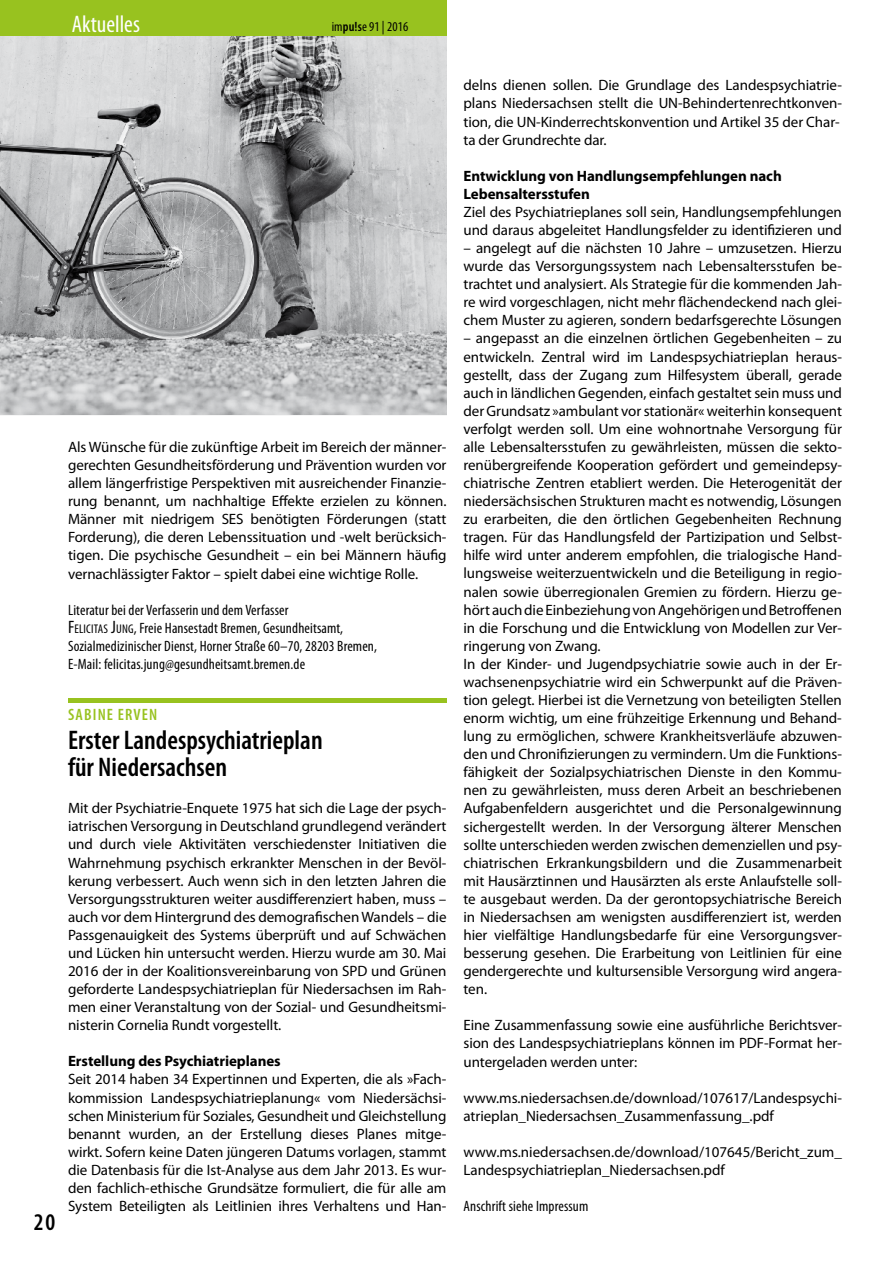
<style>
.page{position:relative;width:893px;height:1263px;background:#fff}
.page>*{position:absolute;margin:0;border:0;box-sizing:border-box;transform-origin:0 0}
.t1{font:600 condensed 27px/27.2px "Myriad Pro";color:#000}
.t2{font:condensed 24px "Myriad Pro";color:#fff}
.t3{font:600 condensed 24px "Myriad Pro";color:#000}
.t4{font:600 condensed 16.5px "Myriad Pro";letter-spacing:.07em;color:#98c21f}
.t5{font:15px/18.1px "Myriad Pro";letter-spacing:-.005em;color:#000;text-align:justify}
.t6{font:condensed 15px/18px "Myriad Pro";letter-spacing:.01em;color:#000}
.t7{font:700 15px/18px "Myriad Pro";letter-spacing:-.005em;color:#000}
.t8{font:condensed 13.5px "Myriad Pro";letter-spacing:.01em;color:#000}
.s1{font-weight:600}
.s2{font-size:18px}
.s3{font-size:12.6px}
</style>
<div class="page">
<div style="left:0;top:0;width:446px;height:36px;background:#98c21f"></div>
<img style="left:0;top:36px;width:446px;height:379px">
<div style="left:68px;top:698px;width:378px;height:5px;background:#98c21f"></div>
<h2 class="t2" style="left:72px;top:11px;width:70px">Aktuelles</h2>
<p class="t8" style="left:332px;top:20px;width:78px">im<span class="s1">pu!s</span>e 91 | 2016</p>
<p class="t5" style="left:68px;top:438px;width:380px">Als Wünsche für die zukünftige Arbeit im Bereich der männer&shy;gerechten Gesundheitsförderung und Prävention wurden vor allem längerfristige Perspektiven mit ausreichender Finanzie&shy;rung benannt, um nachhaltige Effekte erzielen zu können.<br>Männer mit niedrigem SES benötigten Förderungen (statt Forderung), die deren Lebenssituation und -welt berücksich&shy;tigen. Die psychische Gesundheit – ein bei Männern häufig vernachlässigter Faktor – spielt dabei eine wichtige Rolle.</p>
<p class="t6" style="left:68px;top:601px;width:311px">Literatur bei der Verfasserin und dem Verfasser<br><span class="s2">F</span><span class="s3">ELICITAS</span> <span class="s2">J</span><span class="s3">UNG</span>, Freie Hansestadt Bremen, Gesundheitsamt, Sozialmedizinischer Dienst, Horner Straße 60–70, 28203 Bremen, E-Mail: felicitas.jung@gesundheitsamt.bremen.de</p>
<h2 class="t3" style="left:34px;top:1209px;width:23px">20</h2>
<p class="t4" style="left:68px;top:706px;width:91px">Sabine Erven</p>
<h1 class="t1" style="left:68px;top:727px;width:256px">Erster Landespsychiatrieplan für Niedersachsen</h1>
<p class="t5" style="left:68px;top:799px;width:380px">Mit der Psychiatrie-Enquete 1975 hat sich die Lage der psych&shy;iatrischen Versorgung in Deutschland grundlegend verändert und durch viele Aktivitäten verschiedenster Initiativen die Wahrnehmung psychisch erkrankter Menschen in der Bevöl&shy;kerung verbessert. Auch wenn sich in den letzten Jahren die Versorgungsstrukturen weiter ausdifferenziert haben, muss – auch vor dem Hintergrund des demografischen Wandels – die Passgenauigkeit des Systems überprüft und auf Schwächen und Lücken hin untersucht werden. Hierzu wurde am 30. Mai 2016 der in der Koalitionsvereinbarung von SPD und Grünen geforderte Landespsychiatrieplan für Niedersachsen im Rah&shy;men einer Veranstaltung von der Sozial- und Gesundheitsmi&shy;nisterin Cornelia Rundt vorgestellt.</p>
<p class="t7" style="left:68px;top:1052px;width:214px">Erstellung des Psychiatrieplanes</p>
<p class="t5" style="left:68px;top:1070px;width:380px">Seit 2014 haben 34 Expertinnen und Experten, die als »Fach&shy;kommission Landespsychiatrieplanung« vom Niedersächsi&shy;schen Ministerium für Soziales, Gesundheit und Gleichstellung benannt wurden, an der Erstellung dieses Planes mitge&shy;wirkt. Sofern keine Daten jüngeren Datums vorlagen, stammt die Datenbasis für die Ist-Analyse aus dem Jahr 2013. Es wur&shy;den fachlich-ethische Grundsätze formuliert, die für alle am System Beteiligten als Leitlinien ihres Verhaltens und Han-</p>
<p class="t5" style="left:463px;top:77px;width:380px;text-align:left">delns dienen sollen. Die Grundlage des Landespsychiatrie&shy;plans Niedersachsen stellt die UN-Behindertenrechtkonven&shy;tion, die UN-Kinderrechtskonvention und Artikel 35 der Char&shy;ta der Grundrechte dar.</p>
<p class="t7" style="left:463px;top:167px;width:320px">Entwicklung von Handlungsempfehlungen nach<br>Lebensaltersstufen</p>
<p class="t5" style="left:463px;top:203px;width:380px">Ziel des Psychiatrieplanes soll sein, Handlungsempfehlungen und daraus abgeleitet Handlungsfelder zu identifizieren und</p>
<p class="t5" style="left:463px;top:239px;width:380px">– angelegt auf die nächsten 10 Jahre – umzusetzen. Hierzu wurde das Versorgungssystem nach Lebensaltersstufen be&shy;trachtet und analysiert. Als Strategie für die kommenden Jah&shy;re wird vorgeschlagen, nicht mehr flächendeckend nach glei&shy;chem Muster zu agieren, sondern bedarfsgerechte Lösungen</p>
<p class="t5" style="left:463px;top:330px;width:380px;text-align:left">– angepasst an die einzelnen örtlichen Gegebenheiten – zu entwickeln. Zentral wird im Landespsychiatrieplan heraus&shy;gestellt, dass der Zugang zum Hilfesystem überall, gerade auch in ländlichen Gegenden, einfach gestaltet sein muss und der Grundsatz »ambulant vor stationär« weiterhin konsequent verfolgt werden soll. Um eine wohnortnahe Versorgung für alle Lebensaltersstufen zu gewährleisten, müssen die sekto&shy;renübergreifende Kooperation gefördert und gemeindepsy&shy;chiatrische Zentren etabliert werden. Die Heterogenität der niedersächsischen Strukturen macht es notwendig, Lösungen zu erarbeiten, die den örtlichen Gegebenheiten Rechnung tragen. Für das Handlungsfeld der Partizipation und Selbst&shy;hilfe wird unter anderem empfohlen, die trialogische Hand&shy;lungsweise weiterzuentwickeln und die Beteiligung in regio&shy;nalen sowie überregionalen Gremien zu fördern. Hierzu ge&shy;hört auch die Einbeziehung von Angehörigen und Betroffenen in die Forschung und die Entwicklung von Modellen zur Ver&shy;ringerung von Zwang.<br>In der Kinder- und Jugendpsychiatrie sowie auch in der Er&shy;wachsenenpsychiatrie wird ein Schwerpunkt auf die Präven&shy;tion gelegt. Hierbei ist die Vernetzung von beteiligten Stellen enorm wichtig, um eine frühzeitige Erkennung und Behand&shy;lung zu ermöglichen, schwere Krankheitsverläufe abzuwen&shy;den und Chronifizierungen zu vermindern. Um die Funktions&shy;fähigkeit der Sozialpsychiatrischen Dienste in den Kommu&shy;nen zu gewährleisten, muss deren Arbeit an beschriebenen Aufgabenfeldern ausgerichtet und die Personalgewinnung sichergestellt werden. In der Versorgung älterer Menschen sollte unterschieden werden zwischen demenziellen und psy&shy;chiatrischen Erkrankungsbildern und die Zusammenarbeit mit Hausärztinnen und Hausärzten als erste Anlaufstelle soll&shy;te ausgebaut werden. Da der gerontopsychiatrische Bereich in Niedersachsen am wenigsten ausdifferenziert ist, werden hier vielfältige Handlungsbedarfe für eine Versorgungsver&shy;besserung gesehen. Die Erarbeitung von Leitlinien für eine gendergerechte und kultursensible Versorgung wird angera&shy;ten.</p>
<p class="t5" style="left:463px;top:1016px;width:380px">Eine Zusammenfassung sowie eine ausführliche Berichtsver&shy;sion des Landespsychiatrieplans können im PDF-Format her&shy;untergeladen werden unter:</p>
<p class="t5" style="left:463px;top:1089px;width:380px">www.ms.niedersachsen.de/download/107617/Landespsychi&shy;atrieplan_Niedersachsen_Zusammenfassung_.pdf</p>
<p class="t5" style="left:463px;top:1143px;width:380px">www.ms.niedersachsen.de/download/107645/Bericht_zum_<br>Landespsychiatrieplan_Niedersachsen.pdf</p>
<p class="t6" style="left:463px;top:1197px;width:126px">Anschrift siehe Impressum</p>
</div>
